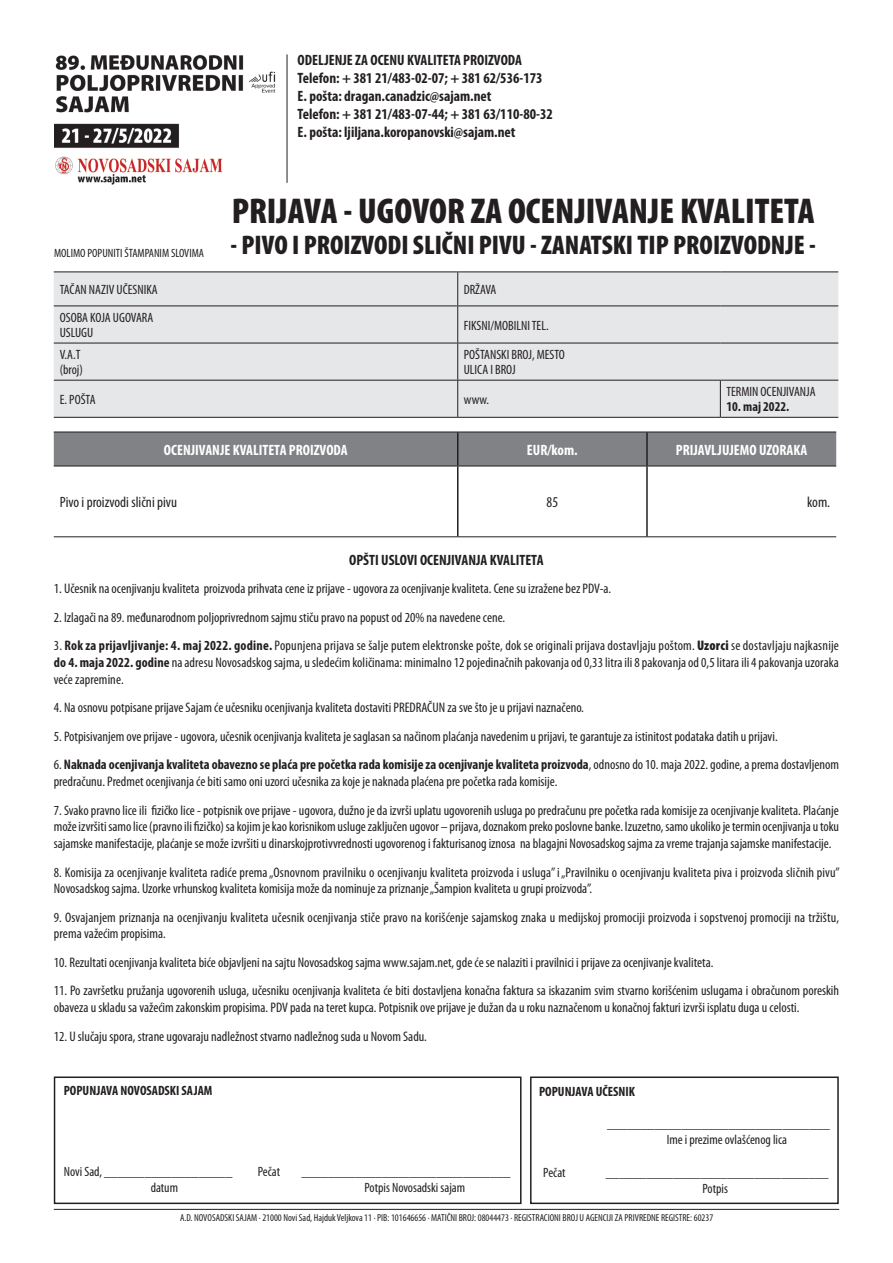
<style>
.page{position:relative;width:893px;height:1263px;background:#fff}
.page>*{position:absolute;margin:0;border:0;box-sizing:border-box;transform-origin:0 0}
.t1{font:900 condensed 36px "Myriad Pro";color:#231f20}
.t2{font:900 condensed 27px "Myriad Pro";color:#231f20}
.t3{font:700 condensed 15px/18px "Myriad Pro";color:#231f20}
.t4{font:700 condensed 15px "Myriad Pro";color:#fff}
.t5{font:condensed 15px "Myriad Pro";color:#231f20}
.t6{font:condensed 13.8px/16.6px "Myriad Pro";color:#231f20}
.t7{font:condensed 13.5px/15px "Myriad Pro";color:#231f20}
.t8{font:700 condensed 13.5px "Myriad Pro";color:#231f20}
.t9{font:condensed 12px "Myriad Pro";color:#231f20}
.t10{font:condensed 10.2px "Myriad Pro";color:#231f20}
.s1{font-weight:700}
.s2{font-weight:900}
</style>
<div class="page">
<div style="left:530px;top:1076px;width:309px;height:128px;border:2px solid #231f20"></div>
<div style="left:54px;top:272px;width:784px;height:145px;background:#e6e7e9"></div>
<hr style="left:457px;top:272px;width:1px;height:34px;background:#231f20">
<hr style="left:457px;top:306px;width:1px;height:37px;background:#231f20">
<hr style="left:457px;top:343px;width:1px;height:37px;background:#231f20">
<hr style="left:457px;top:381px;width:1px;height:36px;background:#231f20">
<hr style="left:720px;top:381px;width:1px;height:36px;background:#231f20">
<hr style="left:54px;top:271px;width:404px;height:1px;background:#231f20">
<hr style="left:458px;top:271px;width:262px;height:1px;background:#231f20">
<hr style="left:720px;top:271px;width:118px;height:1px;background:#231f20">
<hr style="left:54px;top:306px;width:404px;height:1px;background:#231f20">
<hr style="left:458px;top:306px;width:262px;height:1px;background:#231f20">
<hr style="left:720px;top:306px;width:118px;height:1px;background:#231f20">
<hr style="left:54px;top:343px;width:404px;height:1px;background:#231f20">
<hr style="left:458px;top:343px;width:262px;height:1px;background:#231f20">
<hr style="left:720px;top:343px;width:118px;height:1px;background:#231f20">
<hr style="left:54px;top:380px;width:404px;height:1px;background:#231f20">
<hr style="left:458px;top:380px;width:262px;height:1px;background:#231f20">
<hr style="left:720px;top:380px;width:118px;height:1px;background:#231f20">
<hr style="left:54px;top:417px;width:404px;height:1px;background:#231f20">
<hr style="left:458px;top:417px;width:262px;height:1px;background:#231f20">
<hr style="left:720px;top:417px;width:118px;height:1px;background:#231f20">
<div style="left:54px;top:433px;width:782px;height:33px;background:#808285"></div>
<hr style="left:457px;top:432px;width:1px;height:34px;background:#231f20">
<hr style="left:646px;top:432px;width:2px;height:34px;background:#231f20">
<hr style="left:457px;top:466px;width:1px;height:70px;background:#231f20">
<hr style="left:646px;top:466px;width:2px;height:70px;background:#231f20">
<hr style="left:54px;top:432px;width:404px;height:1px;background:#231f20">
<hr style="left:458px;top:432px;width:189px;height:1px;background:#231f20">
<hr style="left:647px;top:432px;width:189px;height:1px;background:#231f20">
<hr style="left:54px;top:466px;width:404px;height:1px;background:#231f20">
<hr style="left:458px;top:466px;width:189px;height:1px;background:#231f20">
<hr style="left:647px;top:466px;width:189px;height:1px;background:#231f20">
<hr style="left:54px;top:536px;width:404px;height:1px;background:#231f20">
<hr style="left:458px;top:536px;width:189px;height:1px;background:#231f20">
<hr style="left:647px;top:536px;width:189px;height:1px;background:#231f20">
<hr style="left:54px;top:1209px;width:785px;height:1px;background:#231f20">
<div style="left:54px;top:1076px;width:468px;height:128px;border:2px solid #231f20"></div>
<hr style="left:287px;top:54px;width:1px;height:129px;background:#231f20">
<img style="left:54px;top:54px;width:222px;height:131px">
<p class="t3" style="left:298px;top:51px;width:257px">ODELJENJE ZA OCENU KVALITETA PROIZVODA Telefon: + 381 21/483-02-07; + 381 62/536-173<br>E. pošta: dragan.canadzic@sajam.net<br>Telefon: + 381 21/483-07-44; + 381 63/110-80-32<br>E. pošta: ljiljana.koropanovski@sajam.net</p>
<p class="t9" style="left:54px;top:247px;width:152px">MOLIMO POPUNITI ŠTAMPANIM SLOVIMA</p>
<h1 class="t1" style="left:232px;top:191px;width:585px">PRIJAVA - UGOVOR ZA OCENJIVANJE KVALITETA</h1>
<h2 class="t2" style="left:231px;top:230px;width:587px">- PIVO I PROIZVODI SLIČNI PIVU - ZANATSKI TIP PROIZVODNJE -</h2>
<p class="t7" style="left:60px;top:282px;width:99px">TAČAN NAZIV UČESNIKA</p>
<p class="t7" style="left:464px;top:282px;width:34px">DRŽAVA</p>
<p class="t7" style="left:60px;top:310px;width:95px">OSOBA KOJA UGOVARA<br>USLUGU</p>
<p class="t7" style="left:464px;top:318px;width:86px">FIKSNI/MOBILNI TEL.</p>
<p class="t7" style="left:60px;top:347px;width:25px">V.A.T (broj)</p>
<p class="t7" style="left:464px;top:347px;width:103px">POŠTANSKI BROJ, MESTO<br>ULICA I BROJ</p>
<p class="t7" style="left:60px;top:392px;width:37px">E. POŠTA</p>
<p class="t7" style="left:464px;top:392px;width:27px">www.</p>
<p class="t7" style="left:726px;top:385px;width:91px">TERMIN OCENJIVANJA</p>
<p class="t8" style="left:726px;top:399px;width:64px">10. maj 2022.</p>
<p class="t4" style="left:164px;top:441px;width:185px">OCENJIVANJE KVALITETA PROIZVODA</p>
<p class="t4" style="left:527px;top:441px;width:52px">EUR/kom.</p>
<p class="t4" style="left:676px;top:441px;width:133px">PRIJAVLJUJEMO UZORAKA</p>
<p class="t5" style="left:60px;top:494px;width:119px">Pivo i proizvodi slični pivu</p>
<p class="t5" style="left:547px;top:494px;width:13px">85</p>
<p class="t5" style="left:807px;top:494px;width:25px">kom.</p>
<p class="t3" style="left:349px;top:551px;width:196px">OPŠTI USLOVI OCENJIVANJA KVALITETA</p>
<p class="t6" style="left:54px;top:581px;width:559px">1. Učesnik na ocenjivanju kvaliteta proizvoda prihvata cene iz prijave - ugovora za ocenjivanje kvaliteta. Cene su izražene bez PDV-a.</p>
<p class="t6" style="left:54px;top:609px;width:453px">2. Izlagači na 89. međunarodnom poljoprivrednom sajmu stiču pravo na popust od 20% na navedene cene.</p>
<p class="t6" style="left:54px;top:638px;width:787px;text-align:justify">3. <span class="s1">Rok za prijavljivanje: 4. maj 2022. godine.</span> Popunjena prijava se šalje putem elektronske pošte, dok se originali prijava dostavljaju poštom. <span class="s2">Uzorci</span> se dostavljaju najkasnije <span class="s1">do 4. maja 2022. godine</span> na adresu Novosadskog sajma, u sledećim količinama: minimalno 12 pojedinačnih pakovanja od 0,33 litra ili 8 pakovanja od 0,5 litara ili 4 pakovanja uzoraka veće zapremine.</p>
<p class="t6" style="left:54px;top:700px;width:532px">4. Na osnovu potpisane prijave Sajam će učesniku ocenjivanja kvaliteta dostaviti PREDRAČUN za sve što je u prijavi naznačeno.</p>
<p class="t6" style="left:54px;top:728px;width:725px">5. Potpisivanjem ove prijave - ugovora, učesnik ocenjivanja kvaliteta je saglasan sa načinom plaćanja navedenim u prijavi, te garantuje za istinitost podataka datih u prijavi.</p>
<p class="t6" style="left:54px;top:757px;width:787px">6. <span class="s1">Naknada ocenjivanja kvaliteta obavezno se plaća pre početka rada komisije za ocenjivanje kvaliteta proizvoda</span>, odnosno do 10. maja 2022. godine, a prema dostavljenom predračunu. Predmet ocenjivanja će biti samo oni uzorci učesnika za koje je naknada plaćena pre početka rada komisije.</p>
<p class="t6" style="left:54px;top:802px;width:787px;text-align:justify">7. Svako pravno lice ili fizičko lice - potpisnik ove prijave - ugovora, dužno je da izvrši uplatu ugovorenih usluga po predračunu pre početka rada komisije za ocenjivanje kvaliteta. Plaćanje može izvršiti samo lice (pravno ili fizičko) sa kojim je kao korisnikom usluge zaključen ugovor – prijava, doznakom preko poslovne banke. Izuzetno, samo ukoliko je termin ocenjivanja u toku sajamske manifestacije, plaćanje se može izvršiti u dinarskojprotivvrednosti ugovorenog i fakturisanog iznosa na blagajni Novosadskog sajma za vreme trajanja sajamske manifestacije.</p>
<p class="t6" style="left:54px;top:864px;width:788px">8. Komisija za ocenjivanje kvaliteta radiće prema „Osnovnom pravilniku o ocenjivanju kvaliteta proizvoda i usluga” i „Pravilniku o ocenjivanju kvaliteta piva i proizvoda sličnih pivu”<br>Novosadskog sajma. Uzorke vrhunskog kvaliteta komisija može da nominuje za priznanje „Šampion kvaliteta u grupi proizvoda”.</p>
<p class="t6" style="left:54px;top:909px;width:787px">9. Osvajanjem priznanja na ocenjivanju kvaliteta učesnik ocenjivanja stiče pravo na korišćenje sajamskog znaka u medijskoj promociji proizvoda i sopstvenoj promociji na tržištu, prema važećim propisima.</p>
<p class="t6" style="left:54px;top:954px;width:661px">10. Rezultati ocenjivanja kvaliteta biće objavljeni na sajtu Novosadskog sajma www.sajam.net, gde će se nalaziti i pravilnici i prijave za ocenjivanje kvaliteta.</p>
<p class="t6" style="left:54px;top:983px;width:787px">11. Po završetku pružanja ugovorenih usluga, učesniku ocenjivanja kvaliteta će biti dostavljena konačna faktura sa iskazanim svim stvarno korišćenim uslugama i obračunom poreskih obaveza u skladu sa važećim zakonskim propisima. PDV pada na teret kupca. Potpisnik ove prijave je dužan da u roku naznačenom u konačnoj fakturi izvrši isplatu duga u celosti.</p>
<p class="t6" style="left:54px;top:1028px;width:375px">12. U slučaju spora, strane ugovaraju nadležnost stvarno nadležnog suda u Novom Sadu.</p>
<p class="t8" style="left:64px;top:1083px;width:150px">POPUNJAVA NOVOSADSKI SAJAM</p>
<p class="t7" style="left:64px;top:1164px;width:170px">Novi Sad, ___________________</p>
<p class="t7" style="left:258px;top:1164px;width:24px">Pečat</p>
<p class="t7" style="left:301px;top:1164px;width:211px">_______________________________</p>
<p class="t7" style="left:151px;top:1181px;width:29px">datum</p>
<p class="t7" style="left:365px;top:1181px;width:102px">Potpis Novosadski sajam</p>
<p class="t8" style="left:539px;top:1084px;width:97px">POPUNJAVA UČESNIK</p>
<p class="t7" style="left:667px;top:1116px;width:165px;line-height:16.2px;text-indent:-60px">_________________________________<br>Ime i prezime ovlašćenog lica</p>
<p class="t7" style="left:543px;top:1165px;width:24px">Pečat</p>
<p class="t7" style="left:606px;top:1164px;width:224px;line-height:16.2px;text-align:center">_________________________________<br>Potpis</p>
<p class="t10" style="left:180px;top:1212px;width:535px">A.D. NOVOSADSKI SAJAM · 21000 Novi Sad, Hajduk Veljkova 11 · PIB: 101646656 · MATIČNI BROJ: 08044473 · REGISTRACIONI BROJ U AGENCIJI ZA PRIVREDNE REGISTRE: 60237</p>
</div>
